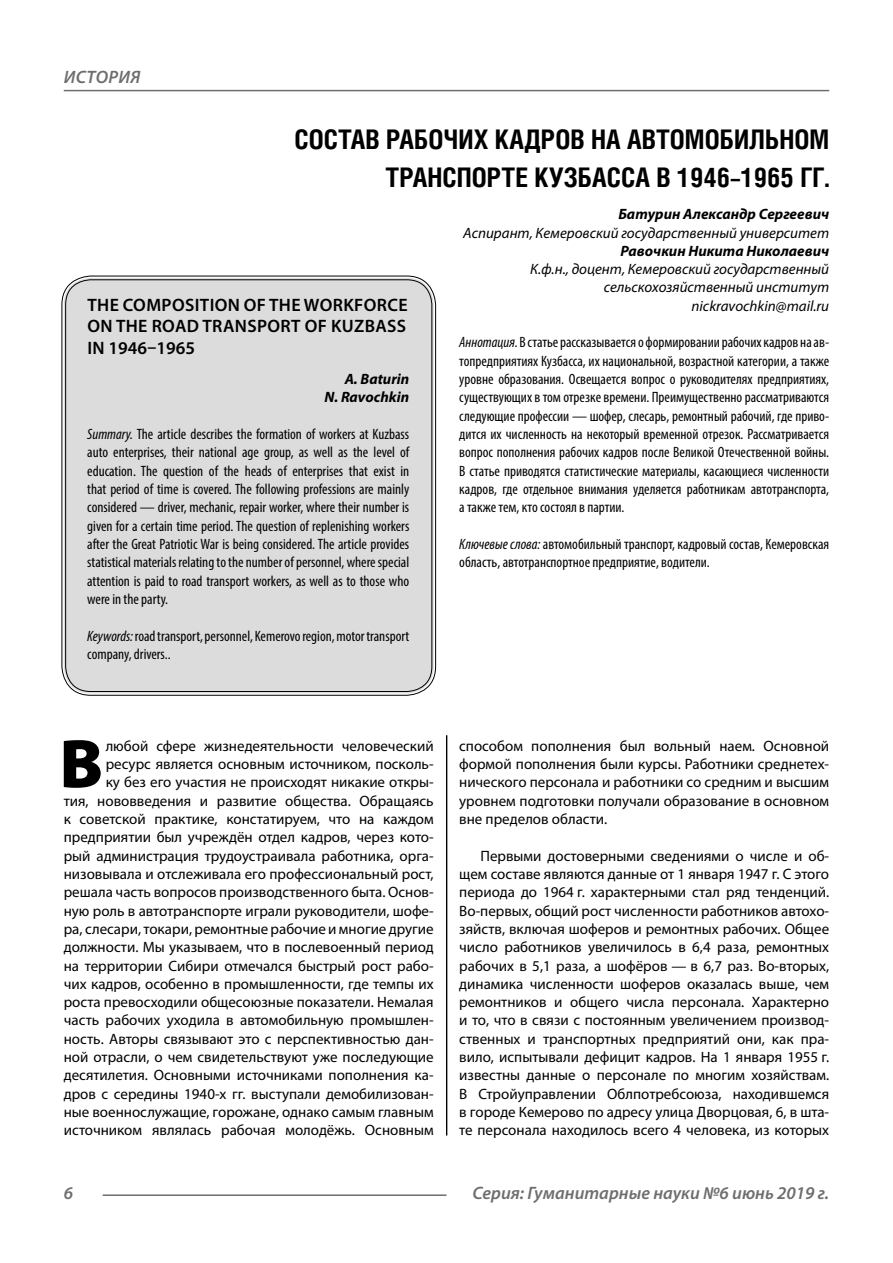
<style>
.page{position:relative;width:893px;height:1263px;background:#fff}
.page>*{position:absolute;margin:0;border:0;box-sizing:border-box;transform-origin:0 0}
.Bukvica{font:900 69.3px "Myriad Pro";color:#000}
.Header{font:700 27px/37.5px "Helios Cond C";color:#000;text-align:right}
.Header-eng{font:600 18px/21.6px "Myriad Pro";letter-spacing:.02em;color:#000;text-align:justify}
.Sh1{font:italic 600 18px "Myriad Pro";color:#6e6e6e}
.Bukvica-2{font:15px/18.3px "Myriad Pro";color:#000;text-align:right}
.Normal{font:15px/18.3px "Myriad Pro";color:#000;text-align:justify}
.Annotation-rus{font:condensed 15px/18.3px "Myriad Pro";color:#000;text-align:justify}
.Annotation-eng{font:condensed 15px/18.3px "Myriad Pro";color:#000;text-align:justify}
.Author-doc{font:italic 15px/18.3px "Myriad Pro";color:#000;text-align:right}
.Author{font:italic 700 15px "Myriad Pro";color:#000}
.Author-email{font:italic 15px "Myriad Pro";color:#000}
.Author-eng{font:italic 700 15px "Myriad Pro";color:#000}
.s1{font-style:italic}
</style>
<div class="page">
<hr style="left:446px;top:687px;width:1px;height:448px;background:#000">
<hr style="left:103px;top:1194px;width:343px;height:2px;background:#6e6e6e">
<div style="left:64px;top:278px;width:370px;height:415px;background:#dcdcdc;border-radius:27px"></div>
<hr style="left:64px;top:90px;width:765px;height:1px;background:#6e6e6e">
<p class="Sh1" style="left:64px;top:66px;width:24px">История</p>
<p class="Header" style="left:294px;top:120px;width:536px">СОСТАВ РАБОЧИХ КАДРОВ НА АВТОМОБИЛЬНОМ<br>ТРАНСПОРТЕ КУЗБАССА В 1946–1965 ГГ.</p>
<p class="Author" style="left:618px;top:204px;width:212px">Батурин Александр Сергеевич</p>
<p class="Author-doc" style="left:463px;top:223px;width:367px">Аспирант, Кемеровский государственный университет</p>
<p class="Author" style="left:620px;top:241px;width:210px">Равочкин Никита Николаевич</p>
<p class="Author-doc" style="left:530px;top:260px;width:300px">К.ф.н., доцент, Кемеровский государственный сельскохозяйственный институт</p>
<p class="Author-email" style="left:691px;top:296px;width:139px">nickravochkin@mail.ru</p>
<p class="Annotation-rus" style="left:459px;top:333px;width:371px"><span class="s1">Аннотация.</span> В статье рассказывается о формировании рабочих кадров на ав‑ топредприятиях Кузбасса, их национальной, возрастной категории, а также уровне образования. Освещается вопрос о руководителях предприятиях, существующих в том отрезке времени. Преимущественно рассматриваются следующие профессии — шофер, слесарь, ремонтный рабочий, где приво‑ дится их численность на некоторый временной отрезок. Рассматривается вопрос пополнения рабочих кадров после Великой Отечественной войны.<br>В статье приводятся статистические материалы, касающиеся численности кадров, где отдельное внимания уделяется работникам автотранспорта, а также тем, кто состоял в партии.</p>
<p class="Annotation-rus" style="left:459px;top:535px;width:371px"><span class="s1">Ключевые слова:</span> автомобильный транспорт, кадровый состав, Кемеровская область, автотранспортное предприятие, водители.</p>
<p class="Header-eng" style="left:87px;top:293px;width:322px">THE COMPOSITION OF THE WORKFORCE ON THE ROAD TRANSPORT OF KUZBASS IN 1946–1965</p>
<p class="Author-eng" style="left:345px;top:369px;width:66px">A. Baturin</p>
<p class="Author-eng" style="left:324px;top:388px;width:86px">N. Ravochkin</p>
<p class="Annotation-eng" style="left:87px;top:425px;width:324px"><span class="s1">Summary.</span> The article describes the formation of workers at Kuzbass auto enterprises, their national age group, as well as the level of education. The question of the heads of enterprises that exist in that period of time is covered. The following professions are mainly considered — driver, mechanic, repair worker, where their number is given for a certain time period. The question of replenishing workers after the Great Patriotic War is being considered. The article provides statistical materials relating to the number of personnel, where special attention is paid to road transport workers, as well as to those who were in the party.</p>
<p class="Annotation-eng" style="left:87px;top:626px;width:324px"><span class="s1">Keywords:</span> road transport, personnel, Kemerovo region, motor transport company, drivers..</p>
<p class="Bukvica-2" style="left:64px;top:736px;width:371px">любой сфере жизнедеятельности человеческий ресурс является основным источником, посколь-<br>ку без его участия не происходят никакие откры-<br>тия, нововведения и развитие общества. Обращаясь к советской практике, констатируем, что на каждом предприятии был учреждён отдел кадров, через кото&shy;рый администрация трудоустраивала работника, орга&shy;низовывала и отслеживала его профессиональный рост, решала часть вопросов производственного быта. Основ&shy;ную роль в автотранспорте играли руководители, шофе&shy;ра, слесари, токари, ремонтные рабочие и многие другие должности. Мы указываем, что в послевоенный период на территории Сибири отмечался быстрый рост рабо&shy;чих кадров, особенно в промышленности, где темпы их роста превосходили общесоюзные показатели. Немалая часть рабочих уходила в автомобильную промышлен&shy;ность. Авторы связывают это с перспективностью дан&shy;ной отрасли, о чем свидетельствуют уже последующие десятилетия. Основными источниками пополнения ка&shy;дров с середины 1940-х гг. выступали демобилизован&shy;ные военнослужащие, горожане, однако самым главным источником являлась рабочая молодёжь. Основным</p>
<p class="Bukvica-2" style="left:459px;top:736px;width:371px;text-align:justify">способом пополнения был вольный наем. Основной формой пополнения были курсы. Работники среднетех&shy;нического персонала и работники со средним и высшим уровнем подготовки получали образование в основном вне пределов области.</p>
<p class="Bukvica" style="left:59px;top:718px;width:45px">В</p>
<p class="Normal" style="left:459px;top:846px;width:371px;text-indent:21px">Первыми достоверными сведениями о числе и об&shy;щем составе являются данные от 1 января 1947 г. С этого периода до 1964 г. характерными стал ряд тенденций.<br>Во-первых, общий рост численности работников автохо&shy;зяйств, включая шоферов и ремонтных рабочих. Общее число работников увеличилось в 6,4 раза, ремонтных рабочих в 5,1 раза, а шофёров — в 6,7 раз. Во-вторых, динамика численности шоферов оказалась выше, чем ремонтников и общего числа персонала. Характерно и то, что в связи с постоянным увеличением производ&shy;ственных и транспортных предприятий они, как пра&shy;вило, испытывали дефицит кадров. На 1 января 1955 г. известны данные о персонале по многим хозяйствам.<br>В Стройуправлении Облпотребсоюза, находившемся в городе Кемерово по адресу улица Дворцовая, 6, в шта&shy;те персонала находилось всего 4 человека, из которых</p>
<p class="Sh1" style="left:64px;top:1182px;width:11px">6</p>
<p class="Sh1" style="left:472px;top:1182px;width:358px">Серия: Гуманитарные науки №6 июнь 2019 г.</p>
</div>
